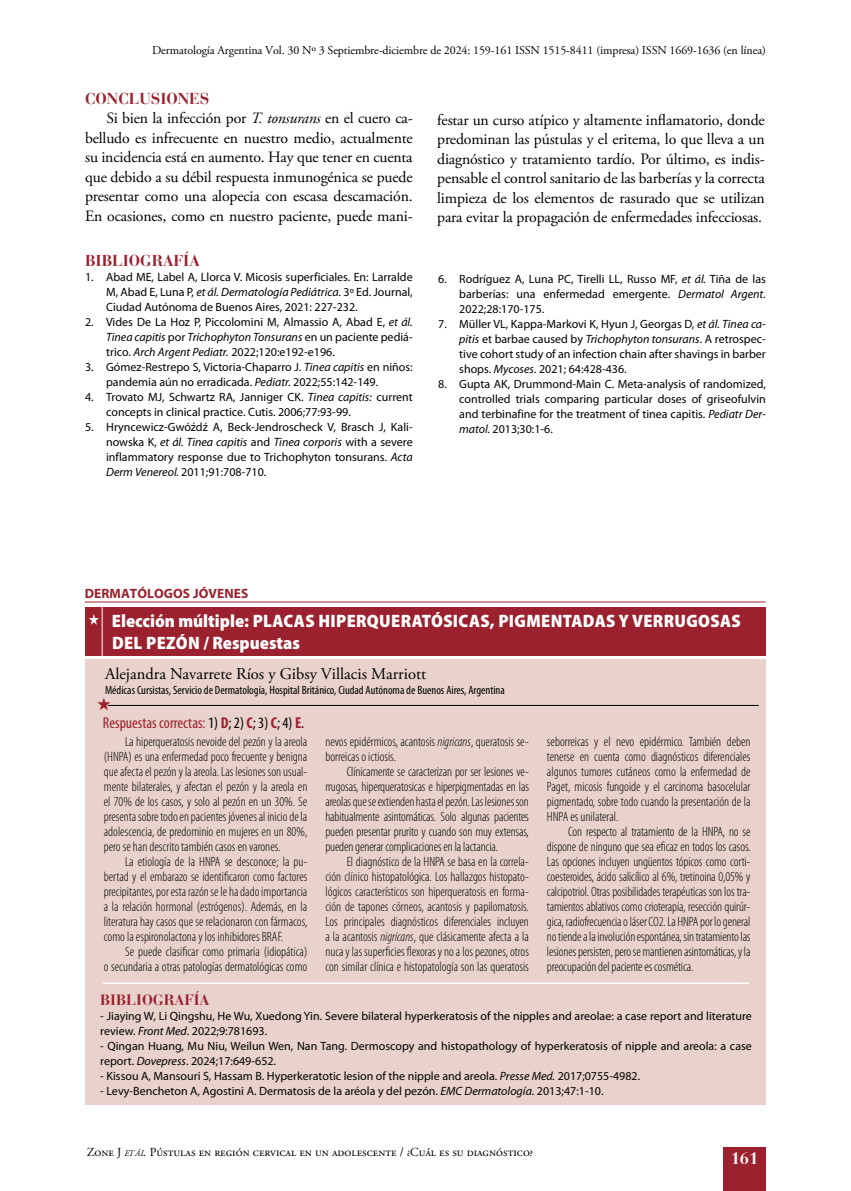
<style>
.page{position:relative;width:851px;height:1191px;background:#fff}
.page>*{position:absolute;margin:0;border:0;box-sizing:border-box;transform-origin:0 0}
.t1{font:900 semi-condensed 18px/21.6px "Myriad Pro";letter-spacing:.02em;color:#fff}
.t2{font:16.5px "Adobe Garamond Pro";letter-spacing:-.005em;color:#000}
.t3{font:700 16.5px "Bauer Bodoni Std";color:#fff}
.t4{font:15.75px/19.5px "Adobe Garamond Pro";letter-spacing:-.01em;color:#000;text-align:justify}
.t5{font:condensed 15.75px "Myriad Pro";color:#9c212e}
.t6{font:700 15.75px "Bauer Bodoni Std";color:#9c212e}
.t7{font:700 15px "Bauer Bodoni Std";color:#9c212e}
.t8{font:300 condensed 13.5px/15px "Myriad Pro";color:#000;text-align:justify}
.t9{font:700 13.5px "Myriad Pro";letter-spacing:.005em;color:#9c212e}
.t10{font:12.3px "Adobe Garamond Pro";color:#000}
.t11{font:12px/15px "Myriad Pro";color:#000;text-align:justify}
.t12{font:12px "Adobe Garamond Pro";letter-spacing:-.01em;color:#000}
.t13{font:condensed 12px "Myriad Pro";color:#000}
.s1{font-style:italic}
.s2{color:#000}
.s3{font-weight:700}
.s4{font-style:italic;font-size:8.55px}
</style>
<div class="page">
<div style="left:723px;top:1146px;width:42px;height:45px;background:#9c212e"></div>
<div style="left:85px;top:659px;width:680px;height:446px;background:#e8d2cb"></div>
<hr style="left:103px;top:982px;width:646px;height:2px;background:#fff">
<hr style="left:108px;top:705px;width:650px;height:1px;background:#000">
<div style="left:85px;top:607px;width:680px;height:49px;background:#9c212e"></div>
<hr style="left:102px;top:607px;width:1px;height:49px;background:#fff">
<svg style="left:89px;top:614px;width:10px;height:11px"></svg>
<hr style="left:85px;top:601px;width:680px;height:1px;background:#9c212e">
<p class="t12" style="left:152px;top:43px;width:615px">Dermatología Argentina Vol. 30 Nº 3 Septiembre-diciembre de 2024: 159-161 ISSN 1515-8411 (impresa) ISSN 1669-1636 (en línea)</p>
<p class="t6" style="left:85px;top:89px;width:126px">CONCLUSIONES</p>
<p class="t4" style="left:85px;top:109px;width:329px;text-indent:21px">Si bien la infección por <span class="s1">T. tonsurans</span> en el cuero ca&shy;belludo es infrecuente en nuestro medio, actualmente su incidencia está en aumento. Hay que tener en cuenta que debido a su débil respuesta inmunogénica se puede presentar como una alopecia con escasa descamación.<br>En ocasiones, como en nuestro paciente, puede mani-</p>
<p class="t4" style="left:437px;top:110px;width:329px">festar un curso atípico y altamente inflamatorio, donde predominan las pústulas y el eritema, lo que lleva a un diagnóstico y tratamiento tardío. Por último, es indis&shy;pensable el control sanitario de las barberías y la correcta limpieza de los elementos de rasurado que se utilizan para evitar la propagación de enfermedades infecciosas.</p>
<p class="t6" style="left:85px;top:251px;width:116px">BIBLIOGRAFÍA</p>
<p class="t11" style="left:106px;top:269px;width:308px;text-indent:-21px">1. Abad ME, Label A, Llorca V. Micosis superficiales. En: Larralde M, Abad E, Luna P, <span class="s1">et ál. Dermatología Pediátrica.</span> 3º Ed. Journal, Ciudad Autónoma de Buenos Aires, 2021: 227-232.</p>
<p class="t11" style="left:106px;top:314px;width:308px;text-indent:-21px">2. Vides De La Hoz P, Piccolomini M, Almassio A, Abad E, <span class="s1">et ál.<br>Tinea capitis</span> por <span class="s1">Trichophyton Tonsurans</span> en un paciente pediá&shy;trico. <span class="s1">Arch Argent Pediatr.</span> 2022;120:e192-e196.</p>
<p class="t11" style="left:106px;top:359px;width:308px;text-indent:-21px">3. Gómez-Restrepo S, Victoria-Chaparro J. <span class="s1">Tinea capitis</span> en niños: pandemia aún no erradicada. <span class="s1">Pediatr.</span> 2022;55:142-149.</p>
<p class="t11" style="left:106px;top:389px;width:308px;text-indent:-21px">4. Trovato MJ, Schwartz RA, Janniger CK. <span class="s1">Tinea capitis:</span> current concepts in clinical practice. Cutis. 2006;77:93-99.</p>
<p class="t11" style="left:106px;top:419px;width:308px;text-indent:-21px">5. Hryncewicz-Gwóźdź A, Beck-Jendroscheck V, Brasch J, Kali&shy;nowska K, <span class="s1">et ál. Tinea capitis</span> and <span class="s1">Tinea corporis</span> with a severe inflammatory response due to Trichophyton tonsurans. <span class="s1">Acta Derm Venereol.</span> 2011;91:708-710.</p>
<p class="t11" style="left:459px;top:271px;width:308px;text-indent:-21px">6. Rodríguez A, Luna PC, Tirelli LL, Russo MF, <span class="s1">et ál.</span> Tiña de las barberías: una enfermedad emergente. <span class="s1">Dermatol Argent.<br></span>2022;28:170-175.</p>
<p class="t11" style="left:459px;top:316px;width:308px;text-indent:-21px">7. Müller VL, Kappa-Markovi K, Hyun J, Georgas D, <span class="s1">et ál. Tinea ca&shy;pitis</span> et barbae caused by <span class="s1">Trichophyton tonsurans</span>. A retrospec&shy;tive cohort study of an infection chain after shavings in barber shops. <span class="s1">Mycoses</span>. 2021; 64:428-436.</p>
<p class="t11" style="left:459px;top:376px;width:308px;text-indent:-21px">8. Gupta AK, Drummond-Main C. Meta-analysis of randomized, controlled trials comparing particular doses of griseofulvin and terbinafine for the treatment of tinea capitis. <span class="s1">Pediatr Der&shy;matol.</span> 2013;30:1-6.</p>
<p class="t9" style="left:85px;top:584px;width:165px">DERMATÓLOGOS JÓVENES</p>
<h1 class="t1" style="left:112px;top:611px;width:630px">Elección múltiple: PLACAS HIPERQUERATÓSICAS, PIGMENTADAS Y VERRUGOSAS<br>DEL PEZÓN / Respuestas</h1>
<p class="t2" style="left:105px;top:663px;width:322px">Alejandra Navarrete Ríos y Gibsy Villacis Marriott</p>
<p class="t13" style="left:105px;top:682px;width:401px">Médicas Cursistas, Servicio de Dermatología, Hospital Británico, Ciudad Autónoma de Buenos Aires, Argentina</p>
<p class="t5" style="left:103px;top:713px;width:203px">Respuestas correctas: <span class="s2">1)</span> <span class="s3">D</span><span class="s2">; 2)</span> <span class="s3">C</span><span class="s2">; 3)</span> <span class="s3">C</span><span class="s2">; 4)</span> <span class="s3">E</span><span class="s2">.</span></p>
<p class="t8" style="left:104px;top:734px;width:205px;text-indent:21px">La hiperqueratosis nevoide del pezón y la areola (HNPA) es una enfermedad poco frecuente y benigna que afecta el pezón y la areola. Las lesiones son usual&shy;mente bilaterales, y afectan el pezón y la areola en el 70% de los casos, y solo al pezón en un 30%. Se presenta sobre todo en pacientes jóvenes al inicio de la adolescencia, de predominio en mujeres en un 80%, pero se han descrito también casos en varones.</p>
<p class="t8" style="left:104px;top:854px;width:205px;text-indent:21px">La etiología de la HNPA se desconoce; la pu&shy;bertad y el embarazo se identificaron como factores precipitantes, por esta razón se le ha dado importancia a la relación hormonal (estrógenos). Además, en la literatura hay casos que se relacionaron con fármacos, como la espironolactona y los inhibidores BRAF.</p>
<p class="t8" style="left:104px;top:944px;width:205px;text-align:right">Se puede clasificar como primaria (idiopática)<br>o secundaria a otras patologías dermatológicas como</p>
<p class="t8" style="left:325px;top:734px;width:205px">nevos epidérmicos, acantosis <span class="s1">nigricans</span>, queratosis se&shy;borreicas o ictiosis.</p>
<p class="t8" style="left:325px;top:764px;width:205px;text-indent:21px">Clínicamente se caracterizan por ser lesiones ve&shy;rrugosas, hiperqueratosicas e hiperpigmentadas en las areolas que se extienden hasta el pezón. Las lesiones son habitualmente asintomáticas. Solo algunas pacientes pueden presentar prurito y cuando son muy extensas, pueden generar complicaciones en la lactancia.</p>
<p class="t8" style="left:325px;top:854px;width:205px;text-indent:21px">El diagnóstico de la HNPA se basa en la correla&shy;ción clínico histopatológica. Los hallazgos histopato&shy;lógicos característicos son hiperqueratosis en forma&shy;ción de tapones córneos, acantosis y papilomatosis.<br>Los principales diagnósticos diferenciales incluyen a la acantosis <span class="s1">nigricans</span>, que clásicamente afecta a la nuca y las superficies flexoras y no a los pezones, otros con similar clínica e histopatología son las queratosis</p>
<p class="t8" style="left:547px;top:734px;width:205px">seborreicas y el nevo epidérmico. También deben tenerse en cuenta como diagnósticos diferenciales algunos tumores cutáneos como la enfermedad de Paget, micosis fungoide y el carcinoma basocelular pigmentado, sobre todo cuando la presentación de la HNPA es unilateral.</p>
<p class="t8" style="left:547px;top:824px;width:205px;text-indent:21px">Con respecto al tratamiento de la HNPA, no se dispone de ninguno que sea eficaz en todos los casos.<br>Las opciones incluyen ungüentos tópicos como corti&shy;coesteroides, ácido salicílico al 6%, tretinoina 0,05% y calcipotriol. Otras posibilidades terapéuticas son los tra&shy;tamientos ablativos como crioterapia, resección quirúr&shy;gica, radiofrecuencia o láser CO2. La HNPA por lo general no tiende a la involución espontánea, sin tratamiento las lesiones persisten, pero se mantienen asintomáticas, y la preocupación del paciente es cosmética.</p>
<p class="t7" style="left:100px;top:990px;width:111px">BIBLIOGRAFÍA</p>
<p class="t11" style="left:100px;top:1008px;width:653px">- Jiaying W, Li Qingshu, He Wu, Xuedong Yin. Severe bilateral hyperkeratosis of the nipples and areolae: a case report and literature review. <span class="s1">Front Med</span>. 2022;9:781693.</p>
<p class="t11" style="left:100px;top:1038px;width:653px">- Qingan Huang, Mu Niu, Weilun Wen, Nan Tang. Dermoscopy and histopathology of hyperkeratosis of nipple and areola: a case report. <span class="s1">Dovepress</span>. 2024;17:649-652.</p>
<p class="t11" style="left:100px;top:1068px;width:541px">- Kissou A, Mansouri S, Hassam B. Hyperkeratotic lesion of the nipple and areola. <span class="s1">Presse Med.</span> 2017;0755-4982.</p>
<p class="t11" style="left:100px;top:1083px;width:504px">- Levy-Bencheton A, Agostini A. Dermatosis de la aréola y del pezón. <span class="s1">EMC Dermatología</span>. 2013;47:1-10.</p>
<p class="t10" style="left:87px;top:1144px;width:448px">Zone J <span class="s4">etál</span><span class="s1">.</span> Pústulas en región cervical en un adolescente / ¿Cuál es su diagnóstico?</p>
<p class="t3" style="left:730px;top:1148px;width:29px">161</p>
</div>
